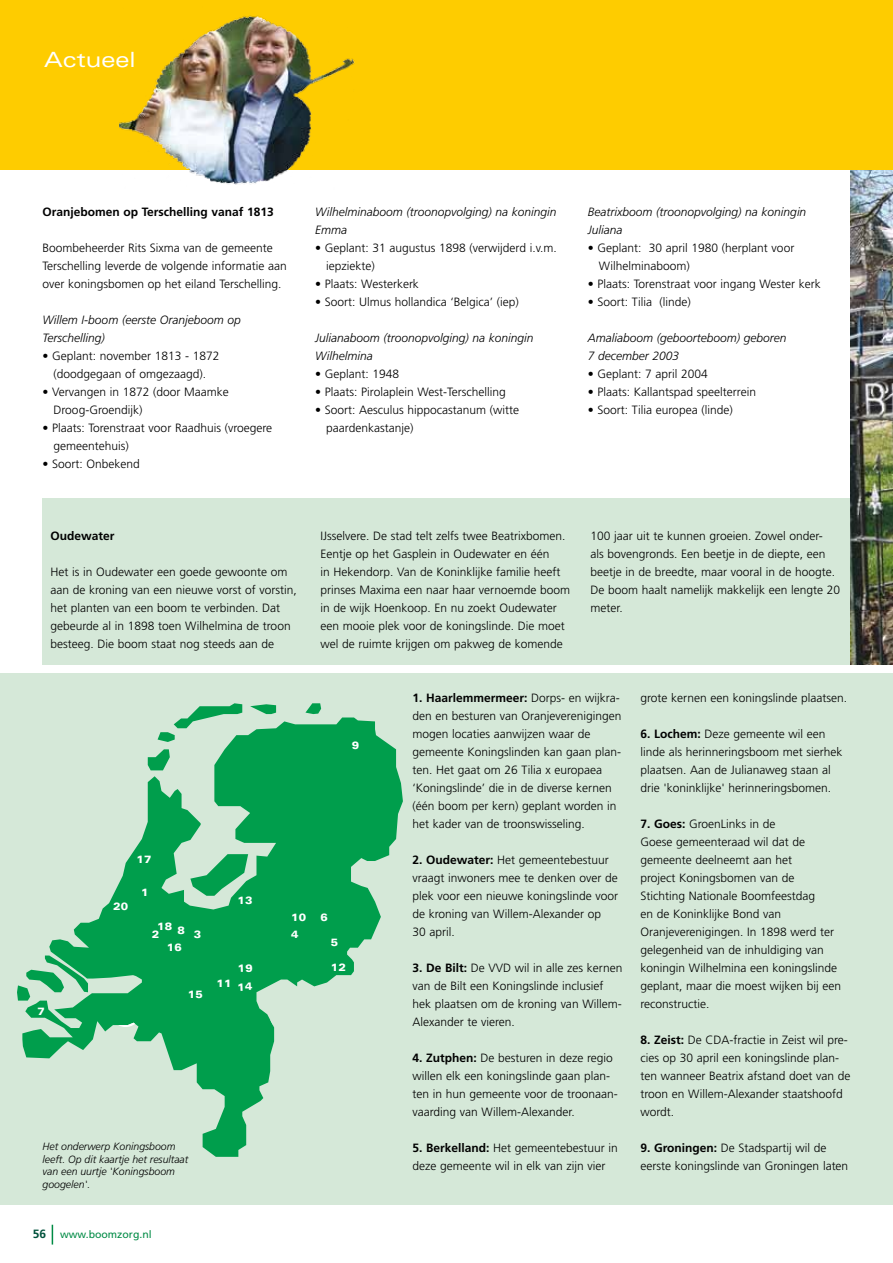
<style>
.page{position:relative;width:893px;height:1263px;background:#fff}
.page>*{position:absolute;margin:0;border:0;box-sizing:border-box;transform-origin:0 0}
.t1{font:expanded 21px "Univers";color:#fff}
.t2{font:300 12px/18px "Frutiger";color:#000}
.t3{font:italic 300 12px/18px "Frutiger";color:#000}
.t4{font:700 12px "Frutiger";color:#000}
.t5{font:italic 300 10.5px/12.6px "Frutiger";color:#000}
.t6{font:900 expanded 10.5px "Univers";letter-spacing:.02em;color:#fff;scale:.95 1}
.t7{font:10.5px "Frutiger";color:#008b45}
.s1{font-weight:700;font-size:12px;color:#00523c}
.s2{font-weight:700}
</style>
<div class="page">
<svg style="left:52px;top:1225px;width:1px;height:19px"></svg>
<div style="left:43px;top:497px;width:850px;height:167px;background:#d5e8d8"></div>
<img style="left:850px;top:170px;width:43px;height:494px">
<div style="left:0;top:673px;width:893px;height:531px;background:#d5e8d8"></div>
<div style="left:0;top:0;width:893px;height:170px;background:#fecc00"></div>
<img style="left:120px;top:15px;width:235px;height:170px">
<svg style="left:22px;top:717px;width:381px;height:440px"></svg>
<svg style="left:17px;top:955px;width:71px;height:45px"></svg>
<svg style="left:190px;top:854px;width:58px;height:42px"></svg>
<svg style="left:148px;top:749px;width:22px;height:21px"></svg>
<svg style="left:158px;top:703px;width:84px;height:39px"></svg>
<svg style="left:250px;top:704px;width:26px;height:10px"></svg>
<svg style="left:305px;top:703px;width:16px;height:11px"></svg>
<svg style="left:270px;top:1019px;width:3px;height:6px"></svg>
<svg style="left:118px;top:1023px;width:17px;height:4px"></svg>
<svg style="left:239px;top:983px;width:13px;height:8px"></svg>
<svg style="left:239px;top:964px;width:13px;height:8px"></svg>
<h1 class="t1" style="left:44px;top:47px;width:93px">Actueel</h1>
<h1 class="t1" style="left:22px;top:60px;width:89px">???????</h1>
<p class="t4" style="left:43px;top:205px;width:233px">Oranjebomen op Terschelling vanaf 1813</p>
<p class="t2" style="left:43px;top:239px;width:246px">Boombeheerder Rits Sixma van de gemeente<br>Terschelling leverde de volgende informatie aan over koningsbomen op het eiland Terschelling.</p>
<p class="t3" style="left:43px;top:311px;width:200px">Willem I-boom (eerste Oranjeboom op<br>Terschelling)</p>
<p class="t2" style="left:43px;top:347px;width:179px;text-align:center">• Geplant: november 1813 - 1872 (doodgegaan of omgezaagd).</p>
<p class="t2" style="left:54px;top:383px;width:177px;text-indent:-11px">• Vervangen in 1872 (door Maamke<br>Droog-Groendijk)</p>
<p class="t2" style="left:54px;top:419px;width:220px;text-indent:-11px">• Plaats: Torenstraat voor Raadhuis (vroegere gemeentehuis)</p>
<p class="t2" style="left:43px;top:455px;width:99px">• Soort: Onbekend</p>
<p class="t3" style="left:315px;top:203px;width:243px">Wilhelminaboom (troonopvolging) na koningin<br>Emma</p>
<p class="t2" style="left:326px;top:239px;width:232px;text-indent:-11px">• Geplant: 31 augustus 1898 (verwijderd i.v.m. iepziekte)</p>
<p class="t2" style="left:315px;top:275px;width:105px">• Plaats: Westerkerk</p>
<p class="t2" style="left:315px;top:293px;width:205px">• Soort: Ulmus hollandica ‘Belgica’ (iep)</p>
<p class="t3" style="left:315px;top:329px;width:220px">Julianaboom (troonopvolging) na koningin<br>Wilhelmina</p>
<p class="t2" style="left:315px;top:365px;width:86px">• Geplant: 1948</p>
<p class="t2" style="left:315px;top:383px;width:192px">• Plaats: Pirolaplein West-Terschelling</p>
<p class="t2" style="left:326px;top:401px;width:195px;text-indent:-11px">• Soort: Aesculus hippocastanum (witte paardenkastanje)</p>
<p class="t3" style="left:588px;top:203px;width:220px">Beatrixboom (troonopvolging) na koningin<br>Juliana</p>
<p class="t2" style="left:599px;top:239px;width:197px;text-indent:-11px">• Geplant: 30 april 1980 (herplant voor<br>Wilhelminaboom)</p>
<p class="t2" style="left:588px;top:275px;width:234px">• Plaats: Torenstraat voor ingang Wester kerk</p>
<p class="t2" style="left:588px;top:293px;width:104px">• Soort: Tilia (linde)</p>
<p class="t3" style="left:588px;top:329px;width:200px">Amaliaboom (geboorteboom) geboren<br>7 december 2003</p>
<p class="t2" style="left:588px;top:365px;width:122px">• Geplant: 7 april 2004</p>
<p class="t2" style="left:588px;top:383px;width:170px">• Plaats: Kallantspad speelterrein</p>
<p class="t2" style="left:588px;top:401px;width:146px">• Soort: Tilia europea (linde)</p>
<p class="t4" style="left:50px;top:529px;width:66px">Oudewater</p>
<p class="t2" style="left:50px;top:563px;width:248px">Het is in Oudewater een goede gewoonte om aan de kroning van een nieuwe vorst of vorstin, het planten van een boom te verbinden. Dat gebeurde al in 1898 toen Wilhelmina de troon besteeg. Die boom staat nog steeds aan de</p>
<p class="t2" style="left:320px;top:527px;width:251px">IJsselvere. De stad telt zelfs twee Beatrixbomen.<br>Eentje op het Gasplein in Oudewater en één<br>in Hekendorp. Van de Koninklijke familie heeft prinses Maxima een naar haar vernoemde boom in de wijk Hoenkoop. En nu zoekt Oudewater een mooie plek voor de koningslinde. Die moet wel de ruimte krijgen om pakweg de komende</p>
<p class="t2" style="left:590px;top:527px;width:251px">100 jaar uit te kunnen groeien. Zowel onder-<br>als bovengronds. Een beetje in de diepte, een beetje in de breedte, maar vooral in de hoogte.<br>De boom haalt namelijk makkelijk een lengte 20 meter.</p>
<p class="t6" style="left:37px;top:1005px;width:9px">7</p>
<p class="t6" style="left:352px;top:739px;width:9px">9</p>
<p class="t6" style="left:136px;top:853px;width:17px">17</p>
<p class="t6" style="left:113px;top:900px;width:17px">20</p>
<p class="t6" style="left:141px;top:886px;width:9px">1</p>
<p class="t6" style="left:157px;top:920px;width:17px">18</p>
<p class="t6" style="left:178px;top:924px;width:9px">8</p>
<p class="t6" style="left:152px;top:928px;width:9px">2</p>
<p class="t6" style="left:167px;top:941px;width:17px">16</p>
<p class="t6" style="left:194px;top:928px;width:9px">3</p>
<p class="t6" style="left:188px;top:988px;width:17px">15</p>
<p class="t6" style="left:237px;top:894px;width:17px">13</p>
<p class="t6" style="left:217px;top:977px;width:17px">11</p>
<p class="t6" style="left:291px;top:911px;width:17px">10</p>
<p class="t6" style="left:320px;top:911px;width:9px">6</p>
<p class="t6" style="left:291px;top:928px;width:9px">4</p>
<p class="t6" style="left:331px;top:936px;width:9px">5</p>
<p class="t6" style="left:331px;top:961px;width:17px">12</p>
<p class="t5" style="left:43px;top:1140px;width:147px">Het onderwerp Koningsboom leeft. Op dit kaartje het resultaat van een uurtje 'Koningsboom googelen'.</p>
<p class="t7" style="left:33px;top:1228px;width:120px"><span class="s1">56</span> www.boomzorg.nl</p>
<p class="t2" style="left:412px;top:689px;width:210px"><span class="s2">1. Haarlemmermeer:</span> Dorps- en wijkra&shy;den en besturen van Oranjeverenigingen mogen locaties aanwijzen waar de gemeente Koningslinden kan gaan plan&shy;ten. Het gaat om 26 Tilia x europaea ‘Koningslinde’ die in de diverse kernen (één boom per kern) geplant worden in het kader van de troonswisseling.</p>
<p class="t2" style="left:412px;top:851px;width:207px"><span class="s2">2. Oudewater:</span> Het gemeentebestuur vraagt inwoners mee te denken over de plek voor een nieuwe koningslinde voor de kroning van Willem-Alexander op<br>30 april.</p>
<p class="t2" style="left:412px;top:959px;width:211px"><span class="s2">3. De Bilt:</span> De VVD wil in alle zes kernen van de Bilt een Koningslinde inclusief hek plaatsen om de kroning van Willem-Alexander te vieren.</p>
<p class="t2" style="left:412px;top:1049px;width:207px"><span class="s2">4. Zutphen:</span> De besturen in deze regio willen elk een koningslinde gaan plan&shy;ten in hun gemeente voor de troonaan&shy;vaarding van Willem-Alexander.</p>
<p class="t2" style="left:412px;top:1139px;width:207px"><span class="s2">5. Berkelland:</span> Het gemeentebestuur in deze gemeente wil in elk van zijn vier</p>
<p class="t2" style="left:640px;top:689px;width:208px">grote kernen een koningslinde plaatsen.</p>
<p class="t2" style="left:640px;top:725px;width:204px"><span class="s2">6. Lochem:</span> Deze gemeente wil een linde als herinneringsboom met sierhek plaatsen. Aan de Julianaweg staan al drie 'koninklijke' herinneringsbomen.</p>
<p class="t2" style="left:640px;top:815px;width:202px"><span class="s2">7. Goes:</span> GroenLinks in de<br>Goese gemeenteraad wil dat de gemeente deelneemt aan het<br>project Koningsbomen van de<br>Stichting Nationale Boomfeestdag<br>en de Koninklijke Bond van<br>Oranjeverenigingen. In 1898 werd ter gelegenheid van de inhuldiging van koningin Wilhelmina een koningslinde geplant, maar die moest wijken bij een reconstructie.</p>
<p class="t2" style="left:640px;top:1031px;width:211px"><span class="s2">8. Zeist:</span> De CDA-fractie in Zeist wil pre&shy;cies op 30 april een koningslinde plan&shy;ten wanneer Beatrix afstand doet van de troon en Willem-Alexander staatshoofd wordt.</p>
<p class="t2" style="left:640px;top:1139px;width:209px"><span class="s2">9. Groningen:</span> De Stadspartij wil de eerste koningslinde van Groningen laten</p>
</div>
